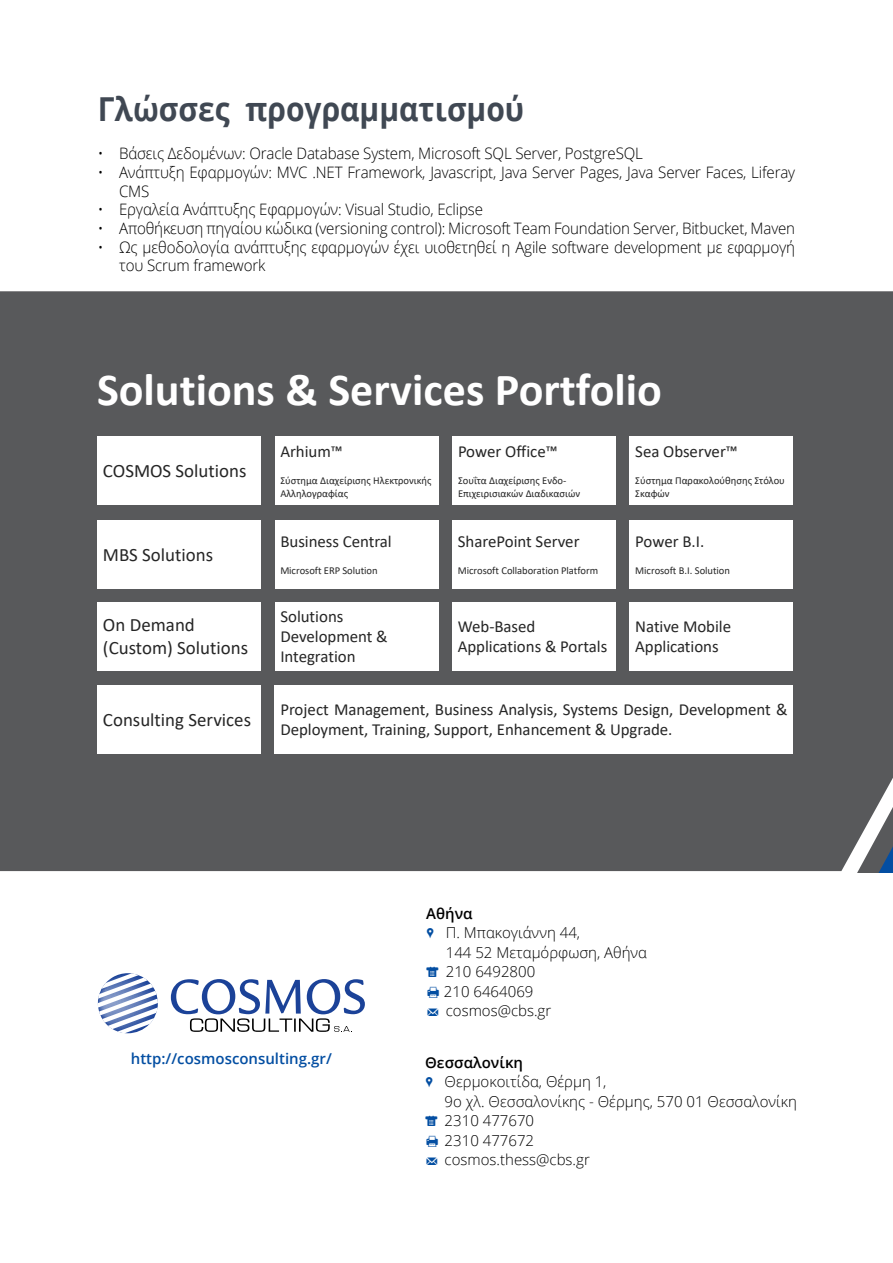
<style>
.page{position:relative;width:893px;height:1263px;background:#fff}
.page>*{position:absolute;margin:0;border:0;box-sizing:border-box;transform-origin:0 0}
.t1{font:700 46.05px "Calibri";color:#fff}
.t2{font:700 33px "Open Sans";color:#404853;scale:.91 1}
.t3{font:18.9px/22.6px "Calibri";color:#262626}
.t4{font:16.95px/20.1px "Calibri";letter-spacing:-.005em;color:#262626}
.t5{font:300 15.75px/18.8px "Open Sans";letter-spacing:-.01em;color:#000;scale:.96 1}
.t6{font:300 15px "Open Sans";color:#000}
.t7{font:600 15px "Open Sans";color:#034ea2}
.t8{font:600 15px "Open Sans";color:#000}
.t9{font:10.65px/12.6px "Calibri";letter-spacing:-.005em;color:#262626}
.s1{font-family:"Modern Pictograms";font-weight:400;color:#034ea2}
</style>
<div class="page">
<svg style="left:857px;top:871px;width:36px;height:2px"></svg>
<div style="left:0;top:291px;width:893px;height:580px;background:#58595b"></div>
<div style="left:97px;top:437px;width:164px;height:68px;background:#fff"></div>
<div style="left:97px;top:520px;width:164px;height:68px;background:#fff"></div>
<div style="left:97px;top:602px;width:164px;height:69px;background:#fff"></div>
<div style="left:97px;top:685px;width:164px;height:69px;background:#fff"></div>
<div style="left:275px;top:437px;width:163px;height:68px;background:#fff"></div>
<div style="left:452px;top:437px;width:164px;height:68px;background:#fff"></div>
<div style="left:630px;top:437px;width:163px;height:68px;background:#fff"></div>
<div style="left:275px;top:520px;width:163px;height:68px;background:#fff"></div>
<div style="left:452px;top:520px;width:164px;height:68px;background:#fff"></div>
<div style="left:630px;top:520px;width:163px;height:68px;background:#fff"></div>
<div style="left:452px;top:602px;width:164px;height:69px;background:#fff"></div>
<div style="left:630px;top:602px;width:163px;height:69px;background:#fff"></div>
<div style="left:275px;top:602px;width:163px;height:69px;background:#fff"></div>
<div style="left:275px;top:685px;width:518px;height:69px;background:#fff"></div>
<svg style="left:171px;top:979px;width:194px;height:53px"></svg>
<svg style="left:98px;top:973px;width:60px;height:60px"></svg>
<h2 class="t2" style="left:98px;top:85px;width:470px">Γλώσσες προγραμματισμού</h2>
<p class="t5" style="left:98px;top:143px;width:569px">• Bάσεις Δεδομένων: Oracle Database System, Microsoft SQL Server, PostgreSQL</p>
<p class="t5" style="left:119px;top:162px;width:706px;text-indent:-21px">• Ανάπτυξη Εφαρμογών: MVC .NET Framework, Javascript, Java Server Pages, Java Server Faces, Liferay<br>CMS</p>
<p class="t5" style="left:98px;top:200px;width:403px">• Εργαλεία Ανάπτυξης Εφαρμογών: Visual Studio, Eclipse</p>
<p class="t5" style="left:98px;top:218px;width:728px">• Αποθήκευση πηγαίου κώδικα (versioning control): Microsoft Team Foundation Server, Bitbucket, Maven</p>
<p class="t5" style="left:119px;top:237px;width:706px;text-indent:-21px">• Ως μεθοδολογία ανάπτυξης εφαρμογών έχει υιοθετηθεί η Agile software development με εφαρμογή του Scrum framework</p>
<h1 class="t1" style="left:97px;top:357px;width:566px">Solutions &amp; Services Portfolio</h1>
<p class="t3" style="left:103px;top:459px;width:145px">COSMOS Solutions</p>
<p class="t3" style="left:103px;top:543px;width:112px">MBS Solutions</p>
<p class="t3" style="left:103px;top:613px;width:147px">On Demand (Custom) Solutions</p>
<p class="t3" style="left:103px;top:708px;width:150px">Consulting Services</p>
<p class="t4" style="left:280px;top:441px;width:64px">Arhium™</p>
<p class="t9" style="left:280px;top:474px;width:153px">Σύστημα Διαχείρισης Ηλεκτρονικής<br>Αλληλογραφίας</p>
<p class="t4" style="left:280px;top:531px;width:113px">Business Central</p>
<p class="t9" style="left:280px;top:564px;width:99px">Microsoft ERP Solution</p>
<p class="t4" style="left:458px;top:441px;width:101px">Power Office™</p>
<p class="t9" style="left:458px;top:474px;width:124px">Σουΐτα Διαχείρισης Ενδο-<br>Επιχειρισιακών Διαδικασιών</p>
<p class="t4" style="left:458px;top:531px;width:123px">SharePoint Server</p>
<p class="t9" style="left:458px;top:564px;width:142px">Microsoft Collaboration Platform</p>
<p class="t4" style="left:635px;top:441px;width:104px">Sea Observer™</p>
<p class="t9" style="left:635px;top:474px;width:151px">Σύστημα Παρακολούθησης Στόλου<br>Σκαφών</p>
<p class="t4" style="left:635px;top:531px;width:71px">Power B.I.</p>
<p class="t9" style="left:635px;top:564px;width:96px">Microsoft B.I. Solution</p>
<p class="t4" style="left:280px;top:606px;width:109px">Solutions<br>Development &amp;<br>Integration</p>
<p class="t4" style="left:280px;top:699px;width:509px">Project Management, Business Analysis, Systems Design, Development &amp;<br>Deployment, Training, Support, Enhancement &amp; Upgrade.</p>
<p class="t4" style="left:458px;top:616px;width:151px">Web-Based<br>Applications &amp; Portals</p>
<p class="t4" style="left:635px;top:616px;width:97px">Native Mobile<br>Applications</p>
<p class="t7" style="left:131px;top:1048px;width:203px">http://cosmosconsulting.gr/</p>
<p class="t8" style="left:426px;top:903px;width:48px">Αθήνα</p>
<p class="t6" style="left:426px;top:922px;width:155px"><span class="s1">,</span> Π. Μπακογιάννη 44,</p>
<p class="t6" style="left:446px;top:942px;width:203px">144 52 Μεταμόρφωση, Αθήνα</p>
<p class="t6" style="left:426px;top:961px;width:111px"><span class="s1">c</span> 210 6492800</p>
<p class="t6" style="left:426px;top:981px;width:109px"><span class="s1">d</span> 210 6464069</p>
<p class="t6" style="left:426px;top:1000px;width:127px"><span class="s1">m</span> cosmos@cbs.gr</p>
<p class="t8" style="left:425px;top:1052px;width:99px">Θεσσαλονίκη</p>
<p class="t6" style="left:425px;top:1071px;width:183px"><span class="s1">,</span> Θερμοκοιτίδα, Θέρμη 1,</p>
<p class="t6" style="left:445px;top:1091px;width:354px">9ο χλ. Θεσσαλονίκης - Θέρμης, 570 01 Θεσσαλονίκη</p>
<p class="t6" style="left:425px;top:1110px;width:111px"><span class="s1">c</span> 2310 477670</p>
<p class="t6" style="left:425px;top:1130px;width:111px"><span class="s1">d</span> 2310 477672</p>
<p class="t6" style="left:425px;top:1149px;width:166px"><span class="s1">m</span> cosmos.thess@cbs.gr</p>
</div>
